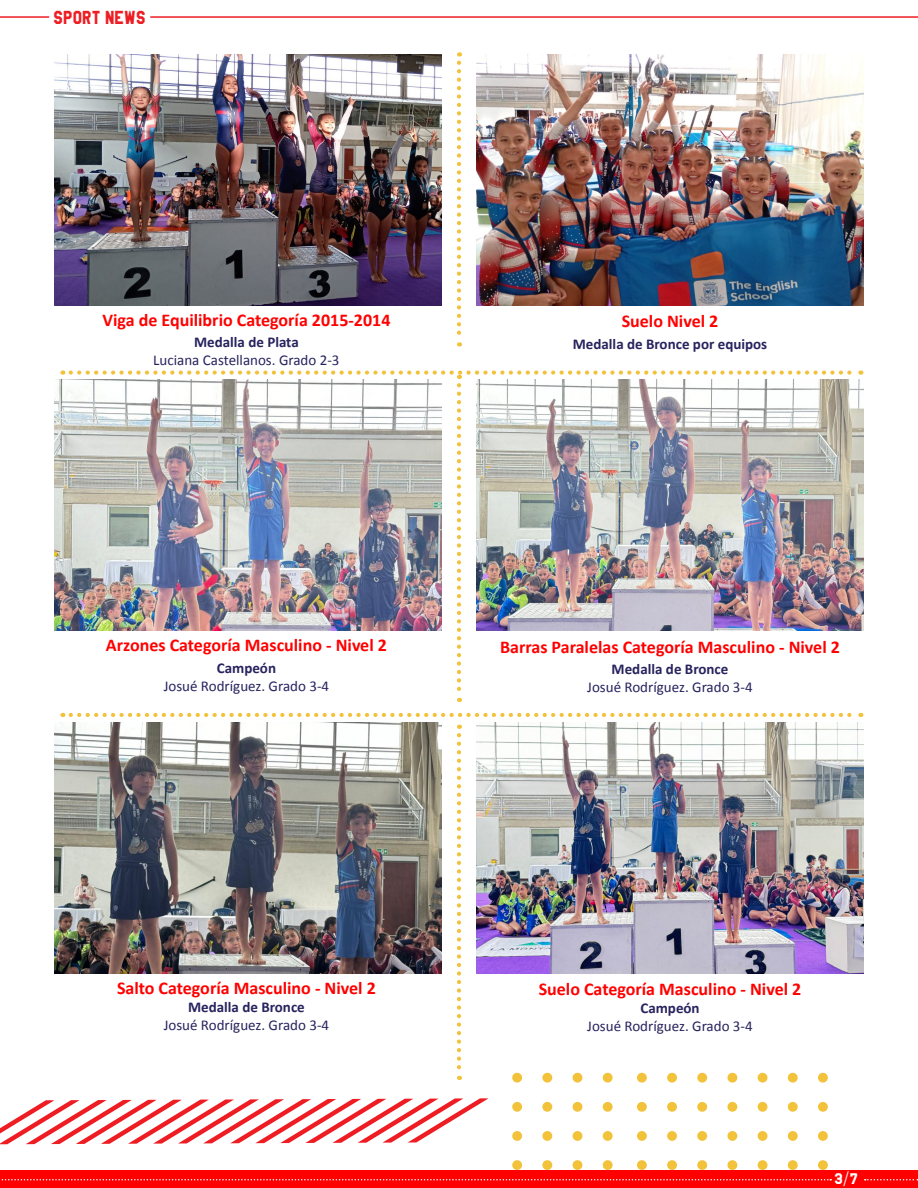
<style>
.page{position:relative;width:918px;height:1188px;background:#fff}
.page>*{position:absolute;margin:0;border:0;box-sizing:border-box;transform-origin:0 0}
.t1{font:700 18px "Calibri";color:#f00}
.t2{font:16.5px "High School USA Sans";letter-spacing:.01em;color:#ee1d23}
.t3{font:15px "Calibri";color:#27235e}
.t4{font:700 15px "Calibri";color:#27235e}
.t5{font:13.5px "High School USA Sans";color:#fff}
</style>
<div class="page">
<hr style="left:0;top:16px;width:49px;height:2px;background:#ee1d23">
<hr style="left:151px;top:16px;width:767px;height:2px;background:#ee1d23">
<div style="left:0;top:1170px;width:918px;height:18px;background:#f00"></div>
<svg style="left:1px;top:1179px;width:830px;height:1px"></svg>
<svg style="left:865px;top:1179px;width:53px;height:1px"></svg>
<img style="left:54px;top:54px;width:388px;height:251px">
<img style="left:54px;top:380px;width:388px;height:251px">
<img style="left:54px;top:722px;width:388px;height:252px">
<img style="left:476px;top:54px;width:388px;height:251px">
<img style="left:476px;top:380px;width:388px;height:251px">
<img style="left:476px;top:722px;width:388px;height:252px">
<svg style="left:71px;top:713px;width:790px;height:4px"></svg>
<svg style="left:457px;top:735px;width:4px;height:345px"></svg>
<svg style="left:71px;top:371px;width:790px;height:8px"></svg>
<svg style="left:457px;top:385px;width:4px;height:317px"></svg>
<svg style="left:457px;top:63px;width:4px;height:283px"></svg>
<div style="left:818px;top:1073px;width:10px;height:10px;background:#f2c23b;border-radius:50%"></div>
<div style="left:818px;top:1102px;width:10px;height:10px;background:#f2c23b;border-radius:50%"></div>
<div style="left:818px;top:1131px;width:10px;height:10px;background:#f2c23b;border-radius:50%"></div>
<div style="left:818px;top:1160px;width:10px;height:10px;background:#f2c23b;border-radius:50%"></div>
<div style="left:788px;top:1073px;width:10px;height:10px;background:#f2c23b;border-radius:50%"></div>
<div style="left:788px;top:1102px;width:10px;height:10px;background:#f2c23b;border-radius:50%"></div>
<div style="left:788px;top:1131px;width:10px;height:10px;background:#f2c23b;border-radius:50%"></div>
<div style="left:788px;top:1160px;width:10px;height:10px;background:#f2c23b;border-radius:50%"></div>
<div style="left:758px;top:1073px;width:10px;height:10px;background:#f2c23b;border-radius:50%"></div>
<div style="left:758px;top:1102px;width:10px;height:10px;background:#f2c23b;border-radius:50%"></div>
<div style="left:758px;top:1131px;width:10px;height:10px;background:#f2c23b;border-radius:50%"></div>
<div style="left:758px;top:1160px;width:10px;height:10px;background:#f2c23b;border-radius:50%"></div>
<div style="left:727px;top:1073px;width:10px;height:10px;background:#f2c23b;border-radius:50%"></div>
<div style="left:727px;top:1102px;width:10px;height:10px;background:#f2c23b;border-radius:50%"></div>
<div style="left:727px;top:1131px;width:10px;height:10px;background:#f2c23b;border-radius:50%"></div>
<div style="left:727px;top:1160px;width:10px;height:10px;background:#f2c23b;border-radius:50%"></div>
<div style="left:697px;top:1073px;width:10px;height:10px;background:#f2c23b;border-radius:50%"></div>
<div style="left:697px;top:1102px;width:10px;height:10px;background:#f2c23b;border-radius:50%"></div>
<div style="left:697px;top:1131px;width:10px;height:10px;background:#f2c23b;border-radius:50%"></div>
<div style="left:697px;top:1160px;width:10px;height:10px;background:#f2c23b;border-radius:50%"></div>
<div style="left:667px;top:1073px;width:10px;height:10px;background:#f2c23b;border-radius:50%"></div>
<div style="left:667px;top:1102px;width:10px;height:10px;background:#f2c23b;border-radius:50%"></div>
<div style="left:667px;top:1131px;width:10px;height:10px;background:#f2c23b;border-radius:50%"></div>
<div style="left:667px;top:1160px;width:10px;height:10px;background:#f2c23b;border-radius:50%"></div>
<div style="left:637px;top:1073px;width:10px;height:10px;background:#f2c23b;border-radius:50%"></div>
<div style="left:637px;top:1102px;width:10px;height:10px;background:#f2c23b;border-radius:50%"></div>
<div style="left:637px;top:1131px;width:10px;height:10px;background:#f2c23b;border-radius:50%"></div>
<div style="left:637px;top:1160px;width:10px;height:10px;background:#f2c23b;border-radius:50%"></div>
<div style="left:603px;top:1073px;width:10px;height:10px;background:#f2c23b;border-radius:50%"></div>
<div style="left:603px;top:1102px;width:10px;height:10px;background:#f2c23b;border-radius:50%"></div>
<div style="left:603px;top:1131px;width:10px;height:10px;background:#f2c23b;border-radius:50%"></div>
<div style="left:603px;top:1160px;width:10px;height:10px;background:#f2c23b;border-radius:50%"></div>
<div style="left:573px;top:1073px;width:9px;height:10px;background:#f2c23b;border-radius:50%"></div>
<div style="left:573px;top:1102px;width:9px;height:10px;background:#f2c23b;border-radius:50%"></div>
<div style="left:573px;top:1131px;width:9px;height:10px;background:#f2c23b;border-radius:50%"></div>
<div style="left:573px;top:1160px;width:9px;height:10px;background:#f2c23b;border-radius:50%"></div>
<div style="left:542px;top:1073px;width:10px;height:10px;background:#f2c23b;border-radius:50%"></div>
<div style="left:542px;top:1102px;width:10px;height:10px;background:#f2c23b;border-radius:50%"></div>
<div style="left:542px;top:1131px;width:10px;height:10px;background:#f2c23b;border-radius:50%"></div>
<div style="left:542px;top:1160px;width:10px;height:10px;background:#f2c23b;border-radius:50%"></div>
<div style="left:512px;top:1073px;width:10px;height:10px;background:#f2c23b;border-radius:50%"></div>
<div style="left:512px;top:1102px;width:10px;height:10px;background:#f2c23b;border-radius:50%"></div>
<div style="left:512px;top:1131px;width:10px;height:10px;background:#f2c23b;border-radius:50%"></div>
<div style="left:512px;top:1160px;width:10px;height:10px;background:#f2c23b;border-radius:50%"></div>
<svg style="left:0;top:1098px;width:489px;height:46px"></svg>
<p class="t2" style="left:53px;top:7px;width:94px">SPORT NEWS</p>
<p class="t1" style="left:102px;top:308px;width:290px">Viga de Equilibrio Categoría 2015-2014</p>
<p class="t4" style="left:194px;top:333px;width:106px">Medalla de Plata</p>
<p class="t3" style="left:153px;top:351px;width:188px">Luciana Castellanos. Grado 2-3</p>
<p class="t1" style="left:106px;top:634px;width:283px">Arzones Categoría Masculino - Nivel 2</p>
<p class="t4" style="left:217px;top:658px;width:61px">Campeón</p>
<p class="t3" style="left:164px;top:676px;width:167px">Josué Rodríguez. Grado 3-4</p>
<p class="t1" style="left:622px;top:310px;width:98px">Suelo Nivel 2</p>
<p class="t4" style="left:573px;top:334px;width:196px">Medalla de Bronce por equipos</p>
<p class="t1" style="left:500px;top:635px;width:341px">Barras Paralelas Categoría Masculino - Nivel 2</p>
<p class="t4" style="left:612px;top:660px;width:118px">Medalla de Bronce</p>
<p class="t3" style="left:587px;top:678px;width:167px">Josué Rodríguez. Grado 3-4</p>
<p class="t1" style="left:117px;top:976px;width:260px">Salto Categoría Masculino - Nivel 2</p>
<p class="t4" style="left:188px;top:997px;width:118px">Medalla de Bronce</p>
<p class="t3" style="left:164px;top:1015px;width:167px">Josué Rodríguez. Grado 3-4</p>
<p class="t1" style="left:539px;top:978px;width:264px">Suelo Categoría Masculino - Nivel 2</p>
<p class="t4" style="left:640px;top:999px;width:61px">Campeón</p>
<p class="t3" style="left:587px;top:1017px;width:167px">Josué Rodríguez. Grado 3-4</p>
<p class="t5" style="left:834px;top:1171px;width:25px">3/7</p>
</div>
